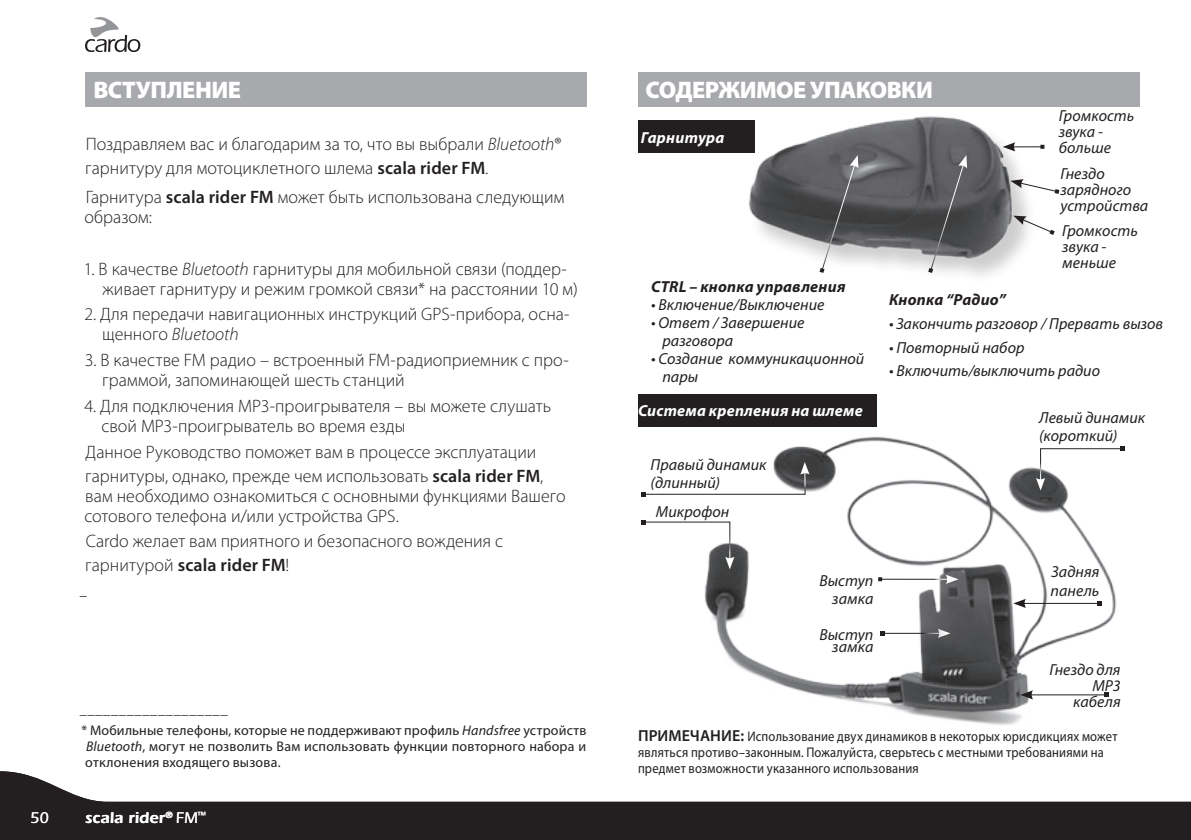
<style>
.page{position:relative;width:1191px;height:840px;background:#fff}
.page>*{position:absolute;margin:0;border:0;box-sizing:border-box;transform-origin:0 0}
.MAIN_HEADERS{font:900 24px "Myriad Pro";letter-spacing:-.02em;color:#fff}
.Intented_Regular_Bod{font:300 18px/20px "Myriad Pro";color:#231f20}
.PRIMARY_Body_Text{font:300 18px/24px "Myriad Pro";color:#231f20}
.t1{font:italic 16px/16px "Myriad Pro";color:#231f20}
.t2{font:italic 700 16px "Myriad Pro";letter-spacing:.015em;color:#231f20}
.t3{font:italic 700 16px "Myriad Pro";letter-spacing:.015em;color:#fff}
.t4{font:600 16px "Itc Eras";letter-spacing:.01em;color:#fff}
.t5{font:500 16px "Itc Eras";color:#fff}
.Intented_Regular_Bod-2{font:14px/16px "Myriad Pro";letter-spacing:.015em;color:#231f20;scale:.9 1}
.Intented_Regular_Bod-3{font:14px/16px "Myriad Pro";letter-spacing:.015em;color:#231f20;text-align:justify}
.PRIMARY_Body_Text-2{font:300 14px "Myriad Pro";color:#231f20}
.s1{font-style:italic}
.s2{font-weight:600}
.s3{font-weight:500}
.s4{font-weight:600;font-size:16px}
</style>
<div class="page">
<svg style="left:85px;top:17px;width:55px;height:35px"></svg>
<svg style="left:0;top:771px;width:1190px;height:68px;fill:#231f20"></svg>
<svg style="left:1190px;top:801px;width:1px;height:38px"></svg>
<div style="left:638px;top:72px;width:502px;height:34px;background:#a8a9ad"></div>
<img style="left:746px;top:116px;width:276px;height:155px">
<svg style="left:928px;top:155px;width:39px;height:118px;background:#6c6c6e"></svg>
<svg style="left:819px;top:155px;width:39px;height:118px;background:#7d7d7f"></svg>
<div style="left:638px;top:121px;width:116px;height:32px;background:#231f20"></div>
<div style="left:638px;top:394px;width:238px;height:32px;background:#231f20"></div>
<img style="left:704px;top:436px;width:421px;height:289px">
<svg style="left:1036px;top:446px;width:88px;height:44px"></svg>
<hr style="left:880px;top:578px;width:69px;height:1px;background:#fff">
<svg style="left:878px;top:577px;width:4px;height:4px"></svg>
<svg style="left:945px;top:574px;width:13px;height:9px"></svg>
<hr style="left:882px;top:632px;width:59px;height:1px;background:#fff">
<svg style="left:880px;top:631px;width:4px;height:4px"></svg>
<svg style="left:937px;top:628px;width:13px;height:9px"></svg>
<svg style="left:641px;top:519px;width:93px;height:50px"></svg>
<svg style="left:641px;top:461px;width:168px;height:35px"></svg>
<hr style="left:1022px;top:602px;width:77px;height:1px;background:#231f20">
<svg style="left:1097px;top:601px;width:4px;height:4px"></svg>
<svg style="left:1013px;top:598px;width:13px;height:9px"></svg>
<hr style="left:1012px;top:146px;width:30px;height:1px;background:#231f20">
<svg style="left:1040px;top:145px;width:4px;height:4px"></svg>
<svg style="left:1002px;top:142px;width:13px;height:9px"></svg>
<svg style="left:1013px;top:215px;width:41px;height:20px"></svg>
<svg style="left:1010px;top:179px;width:49px;height:15px"></svg>
<hr style="left:1029px;top:694px;width:77px;height:1px;background:#231f20">
<svg style="left:1104px;top:692px;width:4px;height:4px"></svg>
<svg style="left:1020px;top:690px;width:13px;height:9px"></svg>
<div style="left:85px;top:72px;width:502px;height:34px;background:#a8a9ad"></div>
<p class="MAIN_HEADERS" style="left:93px;top:74px;width:149px">ВСТУПЛЕНИЕ</p>
<p class="Intented_Regular_Bod" style="left:85px;top:131px;width:478px;line-height:24px">Поздравляем вас и благодарим за то, что вы выбрали <span class="s1">Bluetooth</span>® гарнитуру для мотоциклетного шлема <span class="s2">scala rider FM</span>.</p>
<p class="Intented_Regular_Bod" style="left:84px;top:187px;width:481px">Гарнитура <span class="s2">scala rider FM</span> может быть использована следующим образом:</p>
<p class="Intented_Regular_Bod" style="left:103px;top:258px;width:477px;text-indent:-19px">1. В качестве <span class="s1">Bluetooth</span> гарнитуры для мобильной связи (поддер&shy;живает гарнитуру и режим громкой связи* на расстоянии 10 м)</p>
<p class="Intented_Regular_Bod" style="left:102px;top:304px;width:469px;text-indent:-18px">2. Для передачи навигационных инструкций GPS-прибора, осна&shy;щенного <span class="s1">Bluetooth</span></p>
<p class="Intented_Regular_Bod" style="left:102px;top:350px;width:468px;text-indent:-18px">3. В качестве FM радио – встроенный FM-радиоприемник с про&shy;граммой, запоминающей шесть станций</p>
<p class="Intented_Regular_Bod" style="left:101px;top:395px;width:451px;text-indent:-17px">4. Для подключения МР3-проигрывателя – вы можете слушать свой МР3-проигрыватель во время езды</p>
<p class="PRIMARY_Body_Text" style="left:85px;top:439px;width:459px">Данное Руководство поможет вам в процессе эксплуатации гарнитуры, однако, прежде чем использовать <span class="s2">scala rider FM</span>,</p>
<p class="PRIMARY_Body_Text" style="left:84px;top:485px;width:482px;line-height:20px">вам необходимо ознакомиться с основными функциями Вашего сотового телефона и/или устройства GPS.</p>
<p class="PRIMARY_Body_Text" style="left:85px;top:529px;width:419px">Cardo желает вам приятного и безопасного вождения с гарнитурой <span class="s2">scala rider FM</span>!</p>
<p class="PRIMARY_Body_Text-2" style="left:80px;top:581px;width:8px">_</p>
<p class="Intented_Regular_Bod-3" style="left:81px;top:721px;width:506px">* Мобильные телефоны, которые не поддерживают профиль <span class="s1">Handsfree</span> устройств <span class="s1">Bluetooth</span>, могут не позволить Вам использовать функции повторного набора и отклонения входящего вызова.</p>
<p class="t5" style="left:30px;top:808px;width:20px">50</p>
<p class="t4" style="left:85px;top:808px;width:122px">scala rider<sup>®</sup> <span class="s3">FM</span><sup>™</sup></p>
<p class="MAIN_HEADERS" style="left:645px;top:74px;width:289px">СОДЕРЖИМОЕ УПАКОВКИ</p>
<p class="t3" style="left:641px;top:127px;width:85px">Гарнитура</p>
<p class="t1" style="left:1058px;top:107px;width:77px">Громкость звука - больше</p>
<p class="t1" style="left:1060px;top:165px;width:89px">Гнездо зарядного устройства</p>
<p class="t1" style="left:1062px;top:222px;width:77px">Громкость звука - меньше</p>
<p class="t2" style="left:651px;top:276px;width:196px">CTRL – кнопка управления</p>
<p class="t1" style="left:651px;top:296px;width:175px">• Включение/Выключение</p>
<p class="t1" style="left:662px;top:313px;width:144px;line-height:18px;text-indent:-11px">• Ответ / Завершение разговора</p>
<p class="t1" style="left:662px;top:349px;width:203px;line-height:18px;text-indent:-11px">• Создание коммуникационной пары</p>
<p class="t3" style="left:638px;top:400px;width:226px">Система крепления на шлеме</p>
<p class="t1" style="left:650px;top:455px;width:117px;line-height:18px">Правый динамик (длинный)</p>
<p class="t1" style="left:656px;top:502px;width:75px">Микрофон</p>
<p class="t2" style="left:889px;top:289px;width:118px">Кнопка “Радио”</p>
<p class="t1" style="left:889px;top:315px;width:276px">• Закончить разговор / Прервать вызов</p>
<p class="t1" style="left:889px;top:339px;width:137px">• Повторный набор</p>
<p class="t1" style="left:889px;top:362px;width:213px">• Включить/выключить радио</p>
<p class="t1" style="left:1039px;top:408px;width:107px;line-height:18px">Левый динамик (короткий)</p>
<p class="t1" style="left:819px;top:571px;width:55px;line-height:18px;text-align:right">Выступ замка</p>
<p class="t1" style="left:819px;top:627px;width:55px;line-height:12px;text-align:right">Выступ замка</p>
<p class="t1" style="left:1050px;top:561px;width:50px;line-height:19.6px">Задняя панель</p>
<p class="t1" style="left:1049px;top:661px;width:72px;text-align:right">Гнездо для<br>МР3 кабеля</p>
<p class="Intented_Regular_Bod-2" style="left:638px;top:728px;width:534px"><span class="s4">ПРИМЕЧАНИЕ:</span> Использование двух динамиков в некоторых юрисдикциях может являться противо–законным. Пожалуйста, сверьтесь с местными требованиями на предмет возможности указанного использования</p>
</div>
